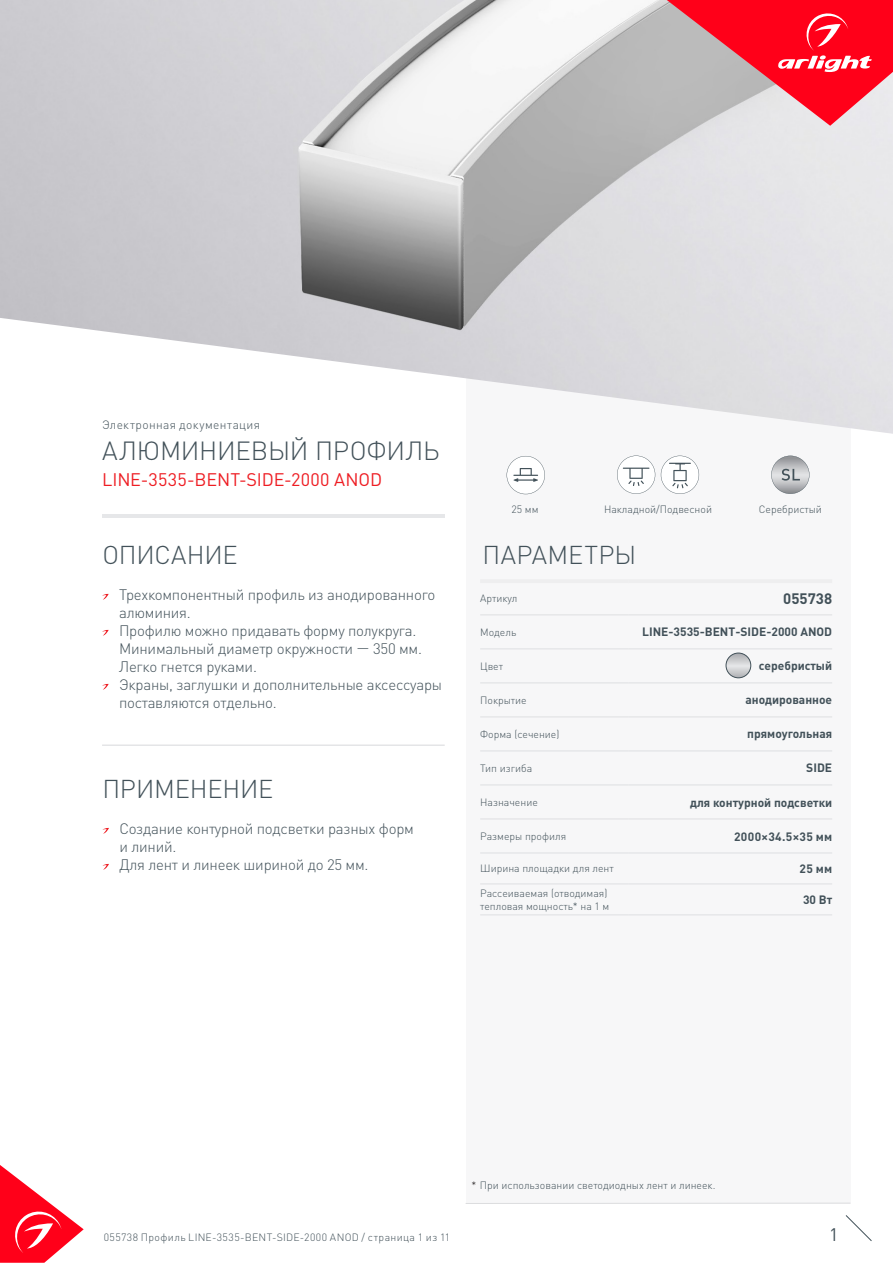
<style>
.page{position:relative;width:893px;height:1263px;background:#fff}
.page>*{position:absolute;margin:0;border:0;box-sizing:border-box;transform-origin:0 0}
.t1{font:300 25.95px "DIN Pro";letter-spacing:-.01em;color:#425159}
.t2{font:300 25.5px "DIN Pro";letter-spacing:-.005em;color:#425159}
.t3{font:300 25.5px "DIN Pro";letter-spacing:.015em;color:#425159}
.t4{font:18px "DIN Pro";letter-spacing:.005em;color:#ee1d23}
.t5{font:18px "DIN Pro";color:#425159}
.t6{font:300 15px/18px "DIN Pro";letter-spacing:-.015em;color:#425159}
.t7{font:700 15px "DIN Pro";color:#425159}
.t8{font:700 12px "DIN Pro";color:#425159}
.t9{font:300 12px "DIN Pro";letter-spacing:.03em;color:#425159}
.t10{font:700 12px "DIN Pro";letter-spacing:.03em;color:#425159}
.t11{font:300 10.5px/12.6px "DIN Pro";color:#425159}
.t12{font:300 10.5px "DIN Pro";letter-spacing:.04em;color:#425159}
.s1{color:#231f20}
</style>
<div class="page">
<svg style="left:0;top:1165px;width:84px;height:98px"></svg>
<svg style="left:845px;top:1215px;width:27px;height:26px"></svg>
<div style="left:466px;top:257px;width:384px;height:946px;background:#f7f7f8"></div>
<img style="left:0;top:0;width:893px;height:434px">
<hr style="left:480px;top:579px;width:148px;height:4px;background:#eeeeef">
<hr style="left:628px;top:579px;width:204px;height:4px;background:#eeeeef">
<hr style="left:480px;top:614px;width:148px;height:1px;background:#e6e7e9">
<hr style="left:628px;top:614px;width:204px;height:1px;background:#e6e7e9">
<hr style="left:480px;top:648px;width:148px;height:2px;background:#e6e7e9">
<hr style="left:628px;top:648px;width:204px;height:2px;background:#e6e7e9">
<hr style="left:480px;top:682px;width:148px;height:2px;background:#e6e7e9">
<hr style="left:628px;top:682px;width:204px;height:2px;background:#e6e7e9">
<hr style="left:480px;top:716px;width:148px;height:2px;background:#e6e7e9">
<hr style="left:628px;top:716px;width:204px;height:2px;background:#e6e7e9">
<hr style="left:480px;top:750px;width:148px;height:2px;background:#e6e7e9">
<hr style="left:628px;top:750px;width:204px;height:2px;background:#e6e7e9">
<hr style="left:480px;top:784px;width:148px;height:2px;background:#e6e7e9">
<hr style="left:628px;top:784px;width:204px;height:2px;background:#e6e7e9">
<hr style="left:480px;top:818px;width:148px;height:2px;background:#e6e7e9">
<hr style="left:628px;top:818px;width:204px;height:2px;background:#e6e7e9">
<hr style="left:480px;top:852px;width:148px;height:2px;background:#e6e7e9">
<hr style="left:628px;top:852px;width:204px;height:2px;background:#e6e7e9">
<hr style="left:480px;top:883px;width:148px;height:2px;background:#e6e7e9">
<hr style="left:628px;top:883px;width:204px;height:2px;background:#e6e7e9">
<hr style="left:480px;top:914px;width:148px;height:1px;background:#e6e7e9">
<hr style="left:628px;top:914px;width:204px;height:1px;background:#e6e7e9">
<hr style="left:466px;top:1203px;width:384px;height:1px;background:#dcdddf">
<svg style="left:667px;top:0;width:226px;height:126px;background:#e85d6b"></svg>
<svg style="left:102px;top:828px;width:7px;height:6px"></svg>
<svg style="left:102px;top:864px;width:7px;height:6px"></svg>
<svg style="left:507px;top:456px;width:38px;height:38px"></svg>
<hr style="left:102px;top:515px;width:342px;height:3px;background:#e6e7e9">
<hr style="left:102px;top:745px;width:343px;height:1px;background:#dcdddf">
<svg style="left:102px;top:594px;width:7px;height:6px"></svg>
<svg style="left:102px;top:630px;width:7px;height:6px"></svg>
<svg style="left:102px;top:684px;width:7px;height:6px"></svg>
<svg style="left:726px;top:653px;width:25px;height:25px"></svg>
<div style="left:726px;top:653px;width:25px;height:25px;border:1px solid #425159;border-radius:50%"></div>
<svg style="left:771px;top:456px;width:38px;height:38px"></svg>
<svg style="left:617px;top:456px;width:38px;height:38px"></svg>
<svg style="left:661px;top:456px;width:38px;height:38px"></svg>
<p class="t9" style="left:102px;top:417px;width:160px">Электронная документация</p>
<p class="t1" style="left:102px;top:433px;width:339px">АЛЮМИНИЕВЫЙ ПРОФИЛЬ</p>
<p class="t4" style="left:102px;top:467px;width:282px">LINE-3535-BENT-SIDE-2000 ANOD</p>
<p class="t2" style="left:102px;top:537px;width:137px">ОПИСАНИЕ</p>
<p class="t6" style="left:119px;top:584px;width:318px">Трехкомпонентный профиль из анодированного алюминия.</p>
<p class="t6" style="left:119px;top:620px;width:304px">Профилю можно придавать форму полукруга.<br>Минимальный диаметр окружности — 350 мм.<br>Легко гнется руками.</p>
<p class="t6" style="left:119px;top:674px;width:325px">Экраны, заглушки и дополнительные аксессуары поставляются отдельно.</p>
<p class="t2" style="left:102px;top:771px;width:172px">ПРИМЕНЕНИЕ</p>
<p class="t6" style="left:119px;top:818px;width:296px">Создание контурной подсветки разных форм и линий.</p>
<p class="t6" style="left:119px;top:854px;width:251px">Для лент и линеек шириной до 25 мм.</p>
<p class="t11" style="left:511px;top:502px;width:29px">25 мм</p>
<p class="t11" style="left:604px;top:502px;width:110px">Накладной/Подвесной</p>
<p class="t11" style="left:759px;top:502px;width:65px">Серебристый</p>
<p class="t3" style="left:483px;top:537px;width:155px">ПАРАМЕТРЫ</p>
<p class="t11" style="left:480px;top:591px;width:39px">Артикул</p>
<p class="t7" style="left:783px;top:588px;width:50px">055738</p>
<p class="t11" style="left:480px;top:625px;width:38px">Модель</p>
<p class="t8" style="left:642px;top:624px;width:191px">LINE-3535-BENT-SIDE-2000 ANOD</p>
<p class="t11" style="left:480px;top:659px;width:24px">Цвет</p>
<p class="t8" style="left:759px;top:658px;width:75px">серебристый</p>
<p class="t11" style="left:480px;top:693px;width:48px">Покрытие</p>
<p class="t8" style="left:745px;top:692px;width:88px">анодированное</p>
<p class="t11" style="left:480px;top:727px;width:81px">Форма (сечение)</p>
<p class="t8" style="left:747px;top:726px;width:86px">прямоугольная</p>
<p class="t11" style="left:480px;top:761px;width:53px">Тип изгиба</p>
<p class="t8" style="left:806px;top:760px;width:27px">SIDE</p>
<p class="t11" style="left:480px;top:795px;width:59px">Назначение</p>
<p class="t8" style="left:690px;top:794px;width:144px">для контурной подсветки</p>
<p class="t11" style="left:480px;top:829px;width:87px">Размеры профиля</p>
<p class="t10" style="left:734px;top:828px;width:100px">2000×34.5×35 мм</p>
<p class="t11" style="left:480px;top:862px;width:135px">Ширина площадки для лент</p>
<p class="t8" style="left:800px;top:860px;width:34px">25 мм</p>
<p class="t11" style="left:480px;top:886px;width:131px">Рассеиваемая (отводимая) тепловая мощность* на 1 м</p>
<p class="t8" style="left:803px;top:891px;width:31px">30 Вт</p>
<p class="t11" style="left:471px;top:1178px;width:246px"><span class="s1">*</span> При использовании светодиодных лент и линеек.</p>
<p class="t12" style="left:104px;top:1230px;width:348px">055738 Профиль LINE-3535-BENT-SIDE-2000 ANOD / страница 1 из 11</p>
<p class="t5" style="left:829px;top:1222px;width:11px">1</p>
</div>
